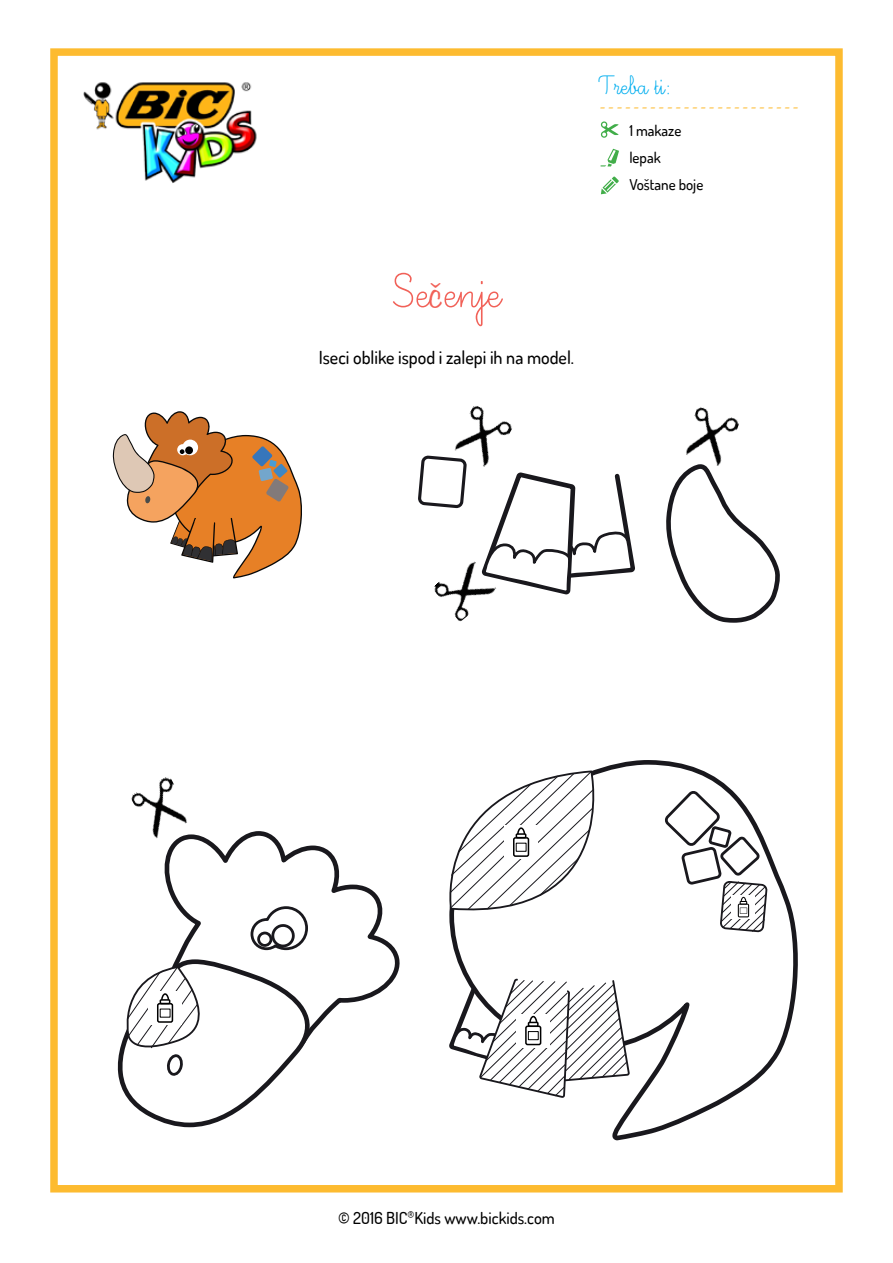
<style>
.page{position:relative;width:893px;height:1263px;background:#fff}
.page>*{position:absolute;margin:0;border:0;box-sizing:border-box;transform-origin:0 0}
.t1{font:60px "Ecriture A Romain Orne";color:#f16158}
.t2{font:33px "Ecriture A Romain Orne";color:#00aeef}
.t3{font:500 18px "Dosis";color:#000}
.t4{font:18px "Minion Pro";color:#fdbb30}
.t5{font:500 16.5px "Dosis";color:#000}
.t6{font:500 15px/27px "Dosis";color:#000}
.s1{font-family:"Noteworthy";font-weight:300;font-size:31.5px}
</style>
<div class="page">
<div style="left:50px;top:48px;width:793px;height:1144px;border:8px solid #fdbb30"></div>
<img style="left:83px;top:82px;width:174px;height:101px">
<svg style="left:601px;top:176px;width:18px;height:18px"></svg>
<svg style="left:600px;top:121px;width:19px;height:17px"></svg>
<svg style="left:601px;top:149px;width:18px;height:17px"></svg>
<img style="left:131px;top:777px;width:56px;height:61px">
<img style="left:686px;top:407px;width:53px;height:54px">
<img style="left:454px;top:406px;width:58px;height:51px">
<svg style="left:638px;top:760px;width:159px;height:377px"></svg>
<svg style="left:156px;top:829px;width:191px;height:181px"></svg>
<svg style="left:156px;top:952px;width:176px;height:5px"></svg>
<svg style="left:249px;top:905px;width:60px;height:46px"></svg>
<div style="left:258px;top:933px;width:13px;height:13px;background:#fff;border-radius:50%"></div>
<div style="left:257px;top:931px;width:16px;height:16px;border:3px solid #19181d;border-radius:50%"></div>
<svg style="left:666px;top:461px;width:114px;height:162px"></svg>
<svg style="left:347px;top:457px;width:291px;height:684px"></svg>
<svg style="left:112px;top:411px;width:190px;height:167px"></svg>
<svg style="left:117px;top:957px;width:215px;height:171px"></svg>
<div style="left:160px;top:999px;width:10px;height:5px;border:2px solid #000"></div>
<div style="left:160px;top:1009px;width:10px;height:8px;background:#fff"></div>
<div style="left:504px;top:825px;width:34px;height:34px;background:#fff"></div>
<div style="left:517px;top:827px;width:8px;height:18px;border:2px solid #000;border-radius:50%"></div>
<svg style="left:514px;top:838px;width:14px;height:18px"></svg>
<div style="left:513px;top:837px;width:16px;height:20px;border:2px solid #000;border-radius:2px"></div>
<div style="left:516px;top:833px;width:10px;height:5px;border:2px solid #000"></div>
<div style="left:516px;top:843px;width:10px;height:8px;background:#fff"></div>
<div style="left:516px;top:843px;width:10px;height:9px;border:1px solid #000"></div>
<div style="left:516px;top:1014px;width:34px;height:33px;background:#fff"></div>
<div style="left:529px;top:1016px;width:9px;height:18px;border:2px solid #000;border-radius:50%"></div>
<svg style="left:526px;top:1026px;width:15px;height:18px"></svg>
<div style="left:525px;top:1025px;width:16px;height:20px;border:2px solid #000;border-radius:2px"></div>
<div style="left:528px;top:1022px;width:11px;height:5px;border:2px solid #000"></div>
<div style="left:528px;top:1031px;width:10px;height:9px;background:#fff"></div>
<div style="left:528px;top:1031px;width:11px;height:9px;border:1px solid #000"></div>
<svg style="left:662px;top:788px;width:106px;height:144px"></svg>
<h2 class="t2" style="left:600px;top:69px;width:72px">Treba ti:</h2>
<p class="t4" style="left:600px;top:94px;width:201px">------------------------</p>
<p class="t6" style="left:629px;top:116px;width:75px">1 makaze lepak<br>Voštane boje</p>
<h1 class="t1" style="left:393px;top:262px;width:109px">Se<span class="s1">č</span>enje</h1>
<p class="t3" style="left:319px;top:346px;width:257px">Iseci oblike ispod i zalepi ih na model.</p>
<p class="t5" style="left:338px;top:1207px;width:218px">© 2016 BIC<sup>®</sup>Kids www.bickids.com</p>
</div>
